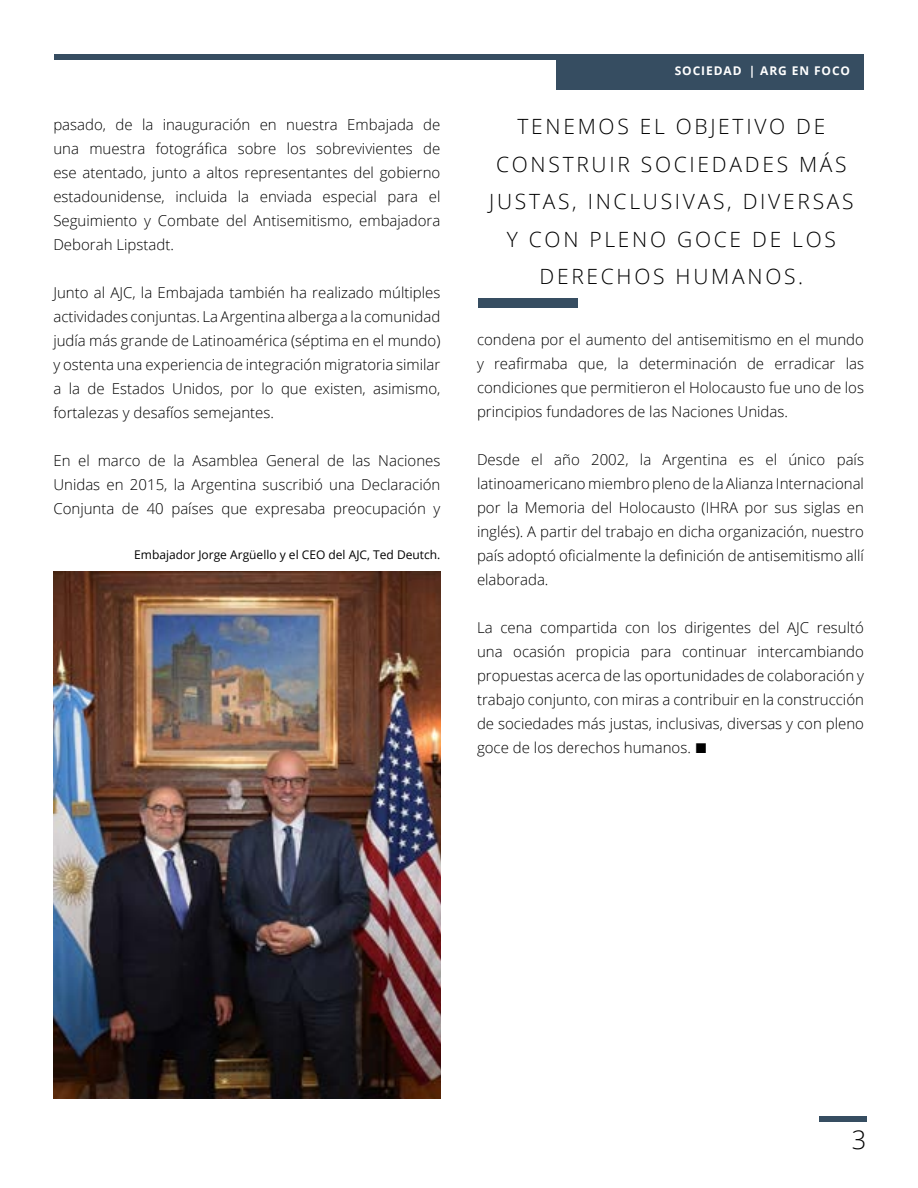
<style>
.page{position:relative;width:918px;height:1188px;background:#fff}
.page>*{position:absolute;margin:0;border:0;box-sizing:border-box;transform-origin:0 0}
.t1{font:300 25.5px "Open Sans";color:#000}
.t2{font:300 21px/37.5px "Open Sans";letter-spacing:.13em;color:#000;text-align:center}
.t3{font:300 15px/24px "Open Sans";color:#000;text-align:justify}
.t4{font:12px "Open Sans";color:#000}
.t5{font:700 12px "Open Sans";letter-spacing:.075em;color:#fff}
.s1{font-family:"Arial";font-weight:700;font-size:21px}
</style>
<div class="page">
<div style="left:54px;top:54px;width:810px;height:5px;background:#364d61"></div>
<div style="left:556px;top:54px;width:308px;height:36px;background:#364d61"></div>
<div style="left:819px;top:1116px;width:47px;height:5px;background:#364d61"></div>
<div style="left:479px;top:298px;width:99px;height:10px;background:#364d61"></div>
<img style="left:53px;top:572px;width:388px;height:526px">
<p class="t3" style="left:53px;top:112px;width:389px">pasado, de la inauguración en nuestra Embajada de una muestra fotográfica sobre los sobrevivientes de ese atentado, junto a altos representantes del gobierno estadounidense, incluida la enviada especial para el Seguimiento y Combate del Antisemitismo, embajadora Deborah Lipstadt.</p>
<p class="t3" style="left:53px;top:280px;width:389px">Junto al AJC, la Embajada también ha realizado múltiples actividades conjuntas. La Argentina alberga a la comunidad judía más grande de Latinoamérica (séptima en el mundo) y ostenta una experiencia de integración migratoria similar a la de Estados Unidos, por lo que existen, asimismo, fortalezas y desafíos semejantes.</p>
<p class="t3" style="left:53px;top:448px;width:389px">En el marco de la Asamblea General de las Naciones Unidas en 2015, la Argentina suscribió una Declaración Conjunta de 40 países que expresaba preocupación y</p>
<p class="t4" style="left:134px;top:547px;width:308px">Embajador Jorge Argüello y el CEO del AJC, Ted Deutch.</p>
<p class="t5" style="left:675px;top:62px;width:177px">SOCIEDAD | ARG EN FOCO</p>
<h2 class="t2" style="left:489px;top:107px;width:366px">TENEMOS EL OBJETIVO DE<br>CONSTRUIR SOCIEDADES MÁS<br>JUSTAS, INCLUSIVAS, DIVERSAS<br>Y CON PLENO GOCE DE LOS<br>DERECHOS HUMANOS.</h2>
<p class="t3" style="left:477px;top:328px;width:389px">condena por el aumento del antisemitismo en el mundo y reafirmaba que, la determinación de erradicar las condiciones que permitieron el Holocausto fue uno de los principios fundadores de las Naciones Unidas.</p>
<p class="t3" style="left:477px;top:448px;width:389px">Desde el año 2002, la Argentina es el único país latinoamericano miembro pleno de la Alianza Internacional por la Memoria del Holocausto (IHRA por sus siglas en inglés). A partir del trabajo en dicha organización, nuestro país adoptó oficialmente la definición de antisemitismo allí elaborada.</p>
<p class="t3" style="left:477px;top:616px;width:389px">La cena compartida con los dirigentes del AJC resultó una ocasión propicia para continuar intercambiando propuestas acerca de las oportunidades de colaboración y trabajo conjunto, con miras a contribuir en la construcción de sociedades más justas, inclusivas, diversas y con pleno goce de los derechos humanos. <span class="s1">■</span></p>
<h1 class="t1" style="left:852px;top:1122px;width:16px">3</h1>
</div>
